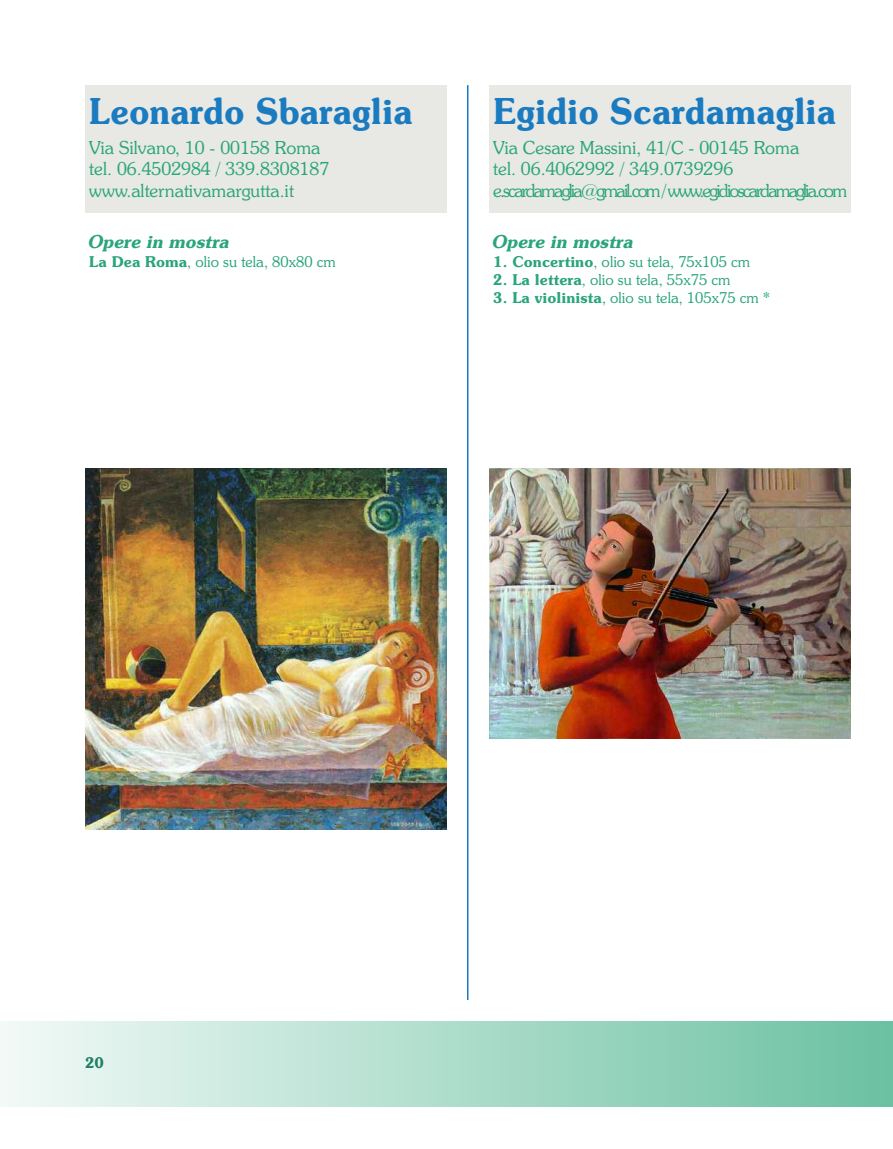
<style>
.page{position:relative;width:893px;height:1149px;background:#fff}
.page>*{position:absolute;margin:0;border:0;box-sizing:border-box;transform-origin:0 0}
.t1{font:600 36px "Souvenir IT Cby BT";color:#1a7bc1;scale:.95 1}
.t2{font:300 18px/21.6px "Souvenir IT Cby BT";letter-spacing:-.07em;color:#2aa579}
.t3{font:300 18px/21.6px "Souvenir IT Cby BT";color:#2aa579}
.t4{font:italic 600 18px "Souvenir IT Cby BT";color:#2aa579}
.t5{font:300 15px "Souvenir IT Cby BT";color:#2aa579}
.t6{font:600 15px "Souvenir IT Cby BT";color:#1f8065}
.s1{font-weight:600}
</style>
<div class="page">
<div style="left:0;top:1020px;width:893px;height:86px;background:linear-gradient(to right,#f2faf7,#6bc1a2)"></div>
<hr style="left:467px;top:85px;width:1px;height:914px;background:#1a7bc1">
<div style="left:85px;top:85px;width:361px;height:128px;background:#e8e9e5"></div>
<img style="left:85px;top:468px;width:361px;height:361px">
<img style="left:489px;top:468px;width:361px;height:270px">
<div style="left:489px;top:85px;width:361px;height:128px;background:#e8e9e5"></div>
<h1 class="t1" style="left:89px;top:90px;width:342px">Leonardo Sbaraglia</h1>
<p class="t3" style="left:89px;top:136px;width:241px">Via Silvano, 10 - 00158 Roma tel. 06.4502984 / 339.8308187 www.alternativamargutta.it</p>
<p class="t4" style="left:87px;top:231px;width:148px">Opere in mostra</p>
<p class="t5" style="left:89px;top:253px;width:248px"><span class="s1">La Dea Roma</span>, olio su tela, 80x80 cm</p>
<h1 class="t1" style="left:493px;top:90px;width:363px">Egidio Scardamaglia</h1>
<p class="t2" style="left:493px;top:136px;width:355px">Via Cesare Massini, 41/C - 00145 Roma<br>tel. 06.4062992 / 349.0739296 e.scardamaglia@gmail.com / www.egidioscardamaglia.com</p>
<p class="t4" style="left:491px;top:231px;width:148px">Opere in mostra</p>
<p class="t5" style="left:493px;top:253px;width:258px"><span class="s1">1. Concertino</span>, olio su tela, 75x105 cm</p>
<p class="t5" style="left:493px;top:271px;width:239px"><span class="s1">2. La lettera</span>, olio su tela, 55x75 cm</p>
<p class="t5" style="left:493px;top:289px;width:278px"><span class="s1">3. La violinista</span>, olio su tela, 105x75 cm *</p>
<p class="t6" style="left:85px;top:1053px;width:20px">20</p>
</div>
